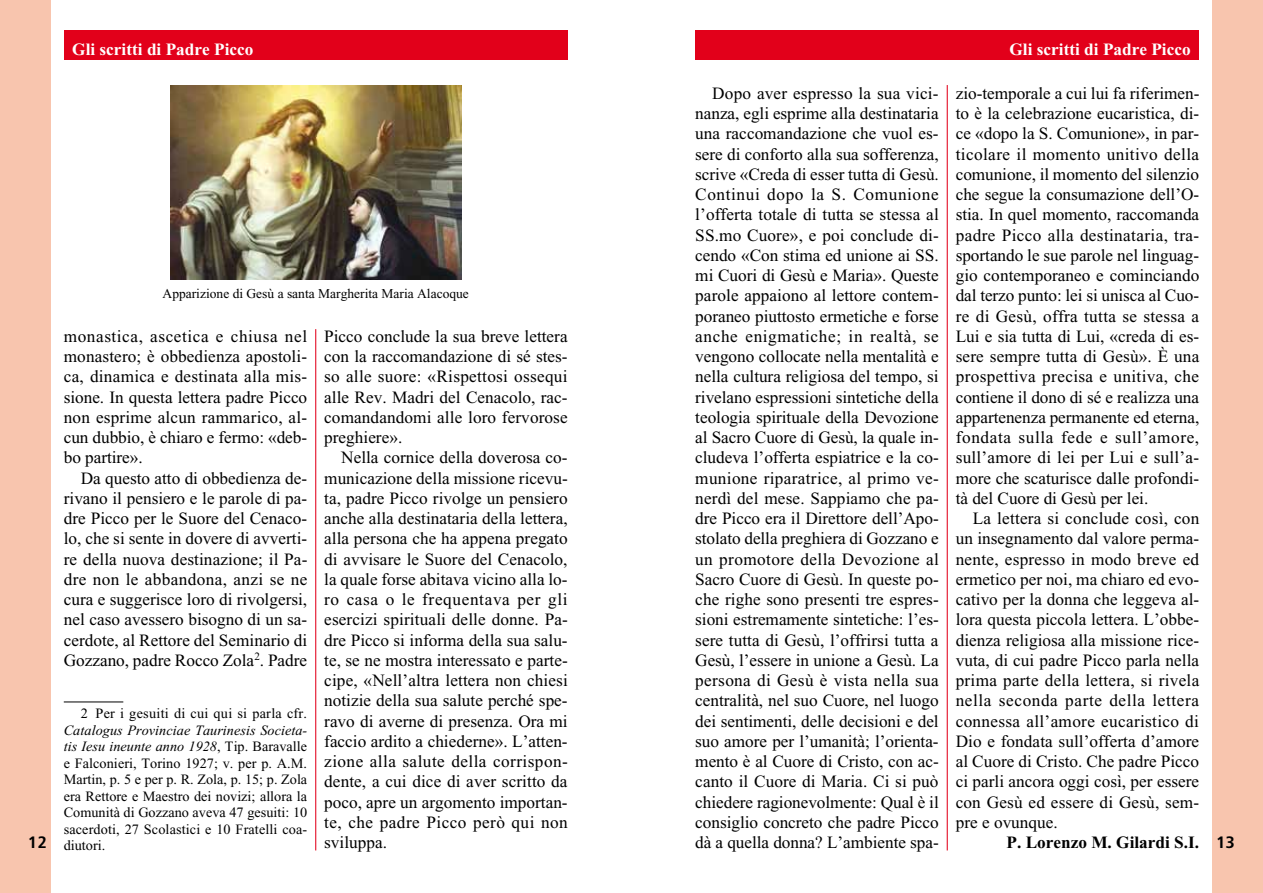
<style>
.page{position:relative;width:1263px;height:893px;background:#fff}
.page>*{position:absolute;margin:0;border:0;box-sizing:border-box;transform-origin:0 0}
.t1{font:17.25px/20.2px "Times New Roman";color:#000;text-align:justify}
.t2{font:700 17.25px "Times New Roman";color:#fff}
.t3{font:700 17.25px "Times New Roman";color:#000}
.t4{font:700 condensed 16.5px "Frutiger";color:#000;scale:1.1 1}
.t5{font:14.25px/16.5px "Times New Roman";letter-spacing:.01em;color:#000;text-align:justify}
.t6{font:13.5px "Times New Roman";color:#000}
.s1{font-style:italic}
</style>
<div class="page">
<hr style="left:947px;top:85px;width:1px;height:765px;background:#e2001a">
<div style="left:64px;top:30px;width:504px;height:30px;background:#e2001a"></div>
<div style="left:0;top:0;width:51px;height:893px;background:#f8c5ae"></div>
<div style="left:695px;top:30px;width:504px;height:30px;background:#e2001a"></div>
<div style="left:1212px;top:0;width:51px;height:893px;background:#f8c5ae"></div>
<hr style="left:315px;top:329px;width:1px;height:521px;background:#e2001a">
<hr style="left:64px;top:702px;width:59px;height:1px;background:#000">
<img style="left:170px;top:85px;width:291px;height:194px">
<p class="t2" style="left:72px;top:40px;width:183px">Gli scritti di Padre Picco</p>
<p class="t2" style="left:1009px;top:40px;width:183px">Gli scritti di Padre Picco</p>
<p class="t1" style="left:956px;top:83px;width:245px">zio-temporale a cui lui fa riferimen&shy;to è la celebrazione eucaristica, di&shy;ce «dopo la S. Comunione», in par&shy;ticolare il momento unitivo della comunione, il momento del silenzio che segue la consumazione dell’O&shy;stia. In quel momento, raccomanda padre Picco alla destinataria, tra&shy;sportando le sue parole nel linguag&shy;gio contemporaneo e cominciando dal terzo punto: lei si unisca al Cuo&shy;re di Gesù, offra tutta se stessa a Lui e sia tutta di Lui, «creda di es&shy;sere sempre tutta di Gesù». È una prospettiva precisa e unitiva, che contiene il dono di sé e realizza una appartenenza permanente ed eterna, fondata sulla fede e sull’amore, sull’amore di lei per Lui e sull’a&shy;more che scaturisce dalle profondi&shy;tà del Cuore di Gesù per lei.</p>
<p class="t1" style="left:956px;top:508px;width:245px;text-indent:17px">La lettera si conclude così, con un insegnamento dal valore perma&shy;nente, espresso in modo breve ed ermetico per noi, ma chiaro ed evo&shy;cativo per la donna che leggeva al&shy;lora questa piccola lettera. L’obbe&shy;dienza religiosa alla missione rice&shy;vuta, di cui padre Picco parla nella prima parte della lettera, si rivela nella seconda parte della lettera connessa all’amore eucaristico di Dio e fondata sull’offerta d’amore al Cuore di Cristo. Che padre Picco ci parli ancora oggi così, per essere con Gesù ed essere di Gesù, sem&shy;pre e ovunque.</p>
<p class="t3" style="left:1006px;top:833px;width:194px">P. Lorenzo M. Gilardi S.I.</p>
<p class="t1" style="left:695px;top:83px;width:245px;text-indent:17px">Dopo aver espresso la sua vici&shy;nanza, egli esprime alla destinataria una raccomandazione che vuol es&shy;sere di conforto alla sua sofferenza, scrive «Creda di esser tutta di Gesù.<br>Continui dopo la S. Comunione l’offerta totale di tutta se stessa al SS.mo Cuore», e poi conclude di&shy;cendo «Con stima ed unione ai SS. mi Cuori di Gesù e Maria». Queste parole appaiono al lettore contem&shy;poraneo piuttosto ermetiche e forse anche enigmatiche; in realtà, se vengono collocate nella mentalità e nella cultura religiosa del tempo, si rivelano espressioni sintetiche della teologia spirituale della Devozione al Sacro Cuore di Gesù, la quale in&shy;cludeva l’offerta espiatrice e la co&shy;munione riparatrice, al primo ve&shy;nerdì del mese. Sappiamo che pa&shy;dre Picco era il Direttore dell’Apo&shy;stolato della preghiera di Gozzano e un promotore della Devozione al Sacro Cuore di Gesù. In queste po&shy;che righe sono presenti tre espres&shy;sioni estremamente sintetiche: l’es&shy;sere tutta di Gesù, l’offrirsi tutta a Gesù, l’essere in unione a Gesù. La persona di Gesù è vista nella sua centralità, nel suo Cuore, nel luogo dei sentimenti, delle decisioni e del suo amore per l’umanità; l’orienta&shy;mento è al Cuore di Cristo, con ac&shy;canto il Cuore di Maria. Ci si può chiedere ragionevolmente: Qual è il consiglio concreto che padre Picco dà a quella donna? L’ambiente spa-</p>
<p class="t6" style="left:163px;top:286px;width:308px">Apparizione di Gesù a santa Margherita Maria Alacoque</p>
<p class="t1" style="left:324px;top:326px;width:245px">Picco conclude la sua breve lettera con la raccomandazione di sé stes&shy;so alle suore: «Rispettosi ossequi alle Rev. Madri del Cenacolo, rac&shy;comandandomi alle loro fervorose preghiere».</p>
<p class="t1" style="left:324px;top:447px;width:245px;text-indent:17px">Nella cornice della doverosa co&shy;municazione della missione ricevu&shy;ta, padre Picco rivolge un pensiero anche alla destinataria della lettera, alla persona che ha appena pregato di avvisare le Suore del Cenacolo, la quale forse abitava vicino alla lo&shy;ro casa o le frequentava per gli esercizi spirituali delle donne. Pa&shy;dre Picco si informa della sua salu&shy;te, se ne mostra interessato e parte&shy;cipe, «Nell’altra lettera non chiesi notizie della sua salute perché spe&shy;ravo di averne di presenza. Ora mi faccio ardito a chiederne». L’atten&shy;zione alla salute della corrispon&shy;dente, a cui dice di aver scritto da poco, apre un argomento importan&shy;te, che padre Picco però qui non sviluppa.</p>
<p class="t1" style="left:64px;top:326px;width:245px">monastica, ascetica e chiusa nel monastero; è obbedienza apostoli&shy;ca, dinamica e destinata alla mis&shy;sione. In questa lettera padre Picco non esprime alcun rammarico, al&shy;cun dubbio, è chiaro e fermo: «deb&shy;bo partire».</p>
<p class="t1" style="left:64px;top:468px;width:245px;text-indent:17px">Da questo atto di obbedienza de&shy;rivano il pensiero e le parole di pa&shy;dre Picco per le Suore del Cenaco&shy;lo, che si sente in dovere di avverti&shy;re della nuova destinazione; il Pa&shy;dre non le abbandona, anzi se ne cura e suggerisce loro di rivolgersi, nel caso avessero bisogno di un sa&shy;cerdote, al Rettore del Seminario di Gozzano, padre Rocco Zola<sup>2</sup>. Padre</p>
<p class="t5" style="left:81px;top:705px;width:228px">2 Per i gesuiti di cui qui si parla cfr.</p>
<p class="t5" style="left:64px;top:722px;width:245px"><span class="s1">Catalogus Provinciae Taurinesis Societa&shy;tis Iesu ineunte anno 1928</span>, Tip. Baravalle e Falconieri, Torino 1927; v. per p. A.M.<br>Martin, p. 5 e per p. R. Zola, p. 15; p. Zola era Rettore e Maestro dei novizi; allora la Comunità di Gozzano aveva 47 gesuiti: 10 sacerdoti, 27 Scolastici e 10 Fratelli coa&shy;diutori.</p>
<p class="t4" style="left:28px;top:832px;width:19px">12</p>
<p class="t4" style="left:1216px;top:832px;width:19px">13</p>
</div>
